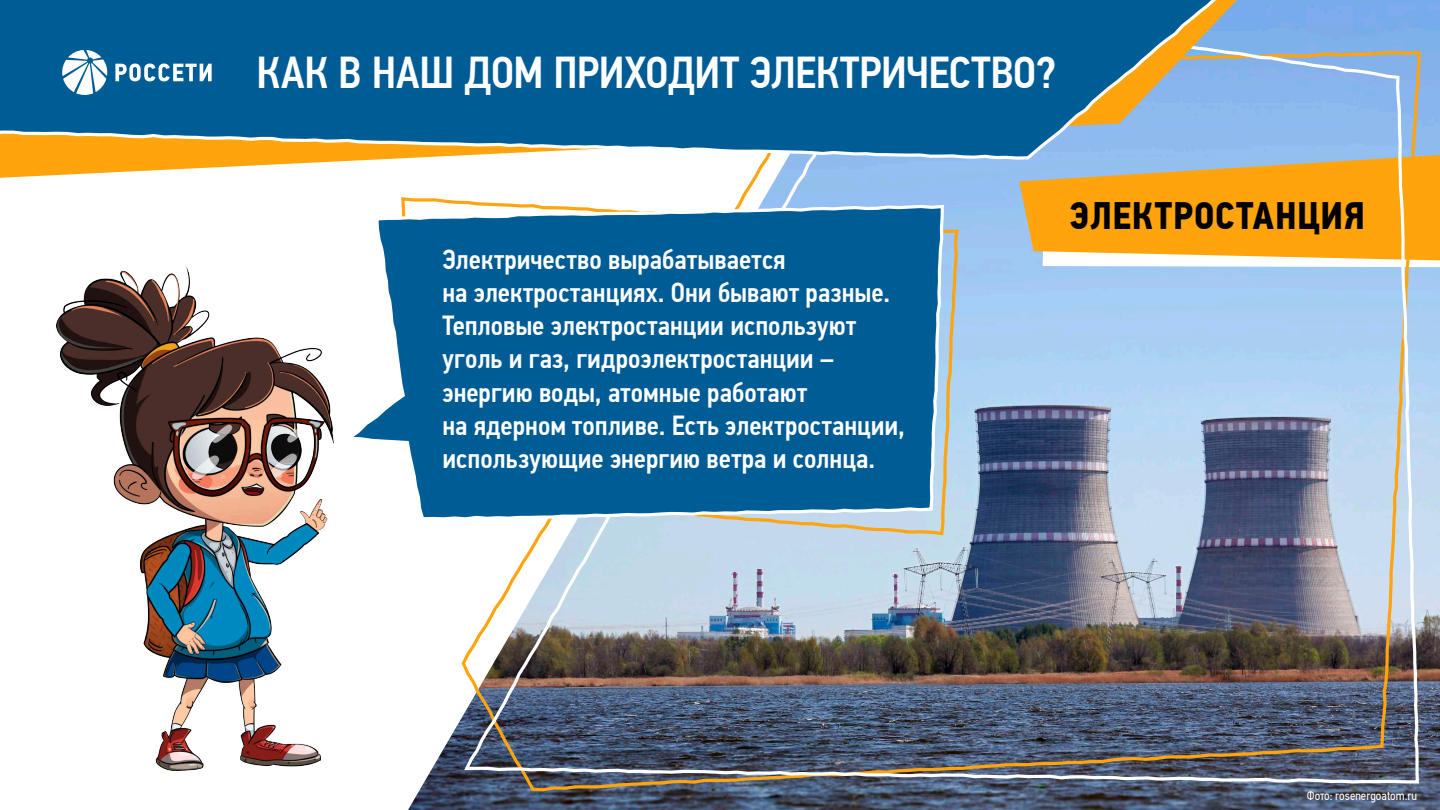
<style>
.page{position:relative;width:1440px;height:810px;background:#fff}
.page>*{position:absolute;margin:0;border:0;box-sizing:border-box;transform-origin:0 0}
.t1{font:500 44.62px "PF Din Text Cond Pro";letter-spacing:-.01em;color:#fff}
.t2{font:700 38.25px "PF Din Text Cond Pro";letter-spacing:.02em;color:#000}
.t3{font:500 27.67px/33.2px "PF Din Text Cond Pro";color:#fff}
.t4{font:12.75px "PF Din Text Cond Pro";color:#fff}
</style>
<div class="page">
<img style="left:408px;top:0;width:1032px;height:810px">
<svg style="left:1422px;top:155px;width:18px;height:112px;background:#fea91b"></svg>
<img style="left:462px;top:1px;width:959px;height:784px">
<svg style="left:401px;top:195px;width:560px;height:342px"></svg>
<svg style="left:353px;top:203px;width:593px;height:319px;background:#2372a2"></svg>
<svg style="left:0;top:0;width:1237px;height:178px"></svg>
<svg style="left:0;top:0;width:1235px;height:162px;background:#286f95"></svg>
<svg style="left:115px;top:64px;width:97px;height:17px"></svg>
<svg style="left:62px;top:50px;width:45px;height:45px"></svg>
<img style="left:56px;top:266px;width:278px;height:504px">
<h1 class="t1" style="left:257px;top:46px;width:801px">КАК В НАШ ДОМ ПРИХОДИТ ЭЛЕКТРИЧЕСТВО?</h1>
<p class="t3" style="left:443px;top:243px;width:464px">Электричество вырабатывается<br>на электростанциях. Они бывают разные.<br>Тепловые электростанции используют уголь и газ, гидроэлектростанции – энергию воды, атомные работают<br>на ядерном топливе. Есть электростанции, использующие энергию ветра и солнца.</p>
<h2 class="t2" style="left:1069px;top:193px;width:297px">ЭЛЕКТРОСТАНЦИЯ</h2>
<p class="t4" style="left:1307px;top:788px;width:112px">Фото: rosenergoatom.ru</p>
</div>
